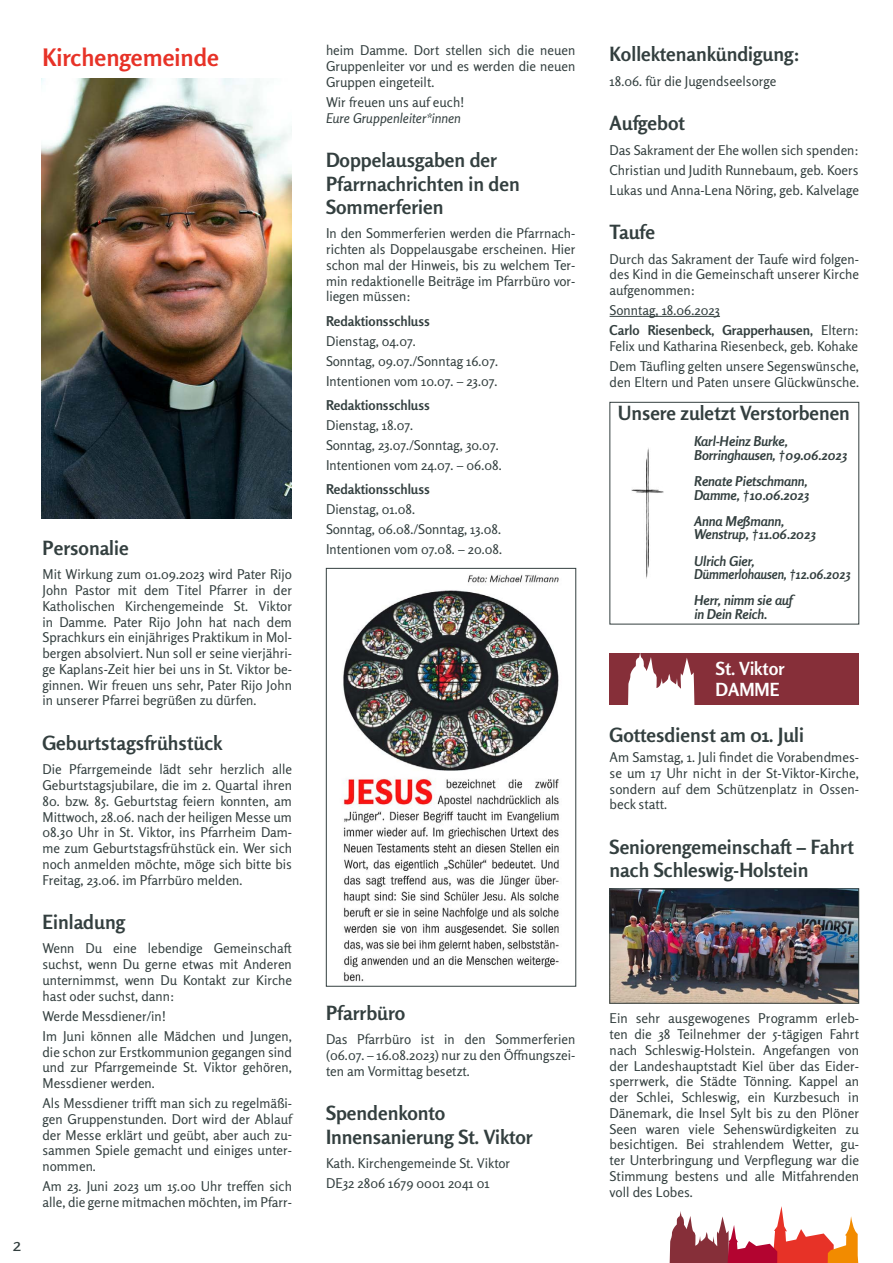
<style>
.page{position:relative;width:893px;height:1263px;background:#fff}
.page>*{position:absolute;margin:0;border:0;box-sizing:border-box;transform-origin:0 0}
.t1{font:700 24px "Rosario";color:#e73227}
.t2{font:700 19.5px/23.4px "Rosario";color:#333f3f}
.t3{font:700 18px/21px "Rosario";color:#fff}
.t4{font:18px "Rosario";color:#333f3f}
.t5{font:13.5px/15.8px "Rosario";color:#333f3f;text-align:justify}
.t6{font:italic 700 13.5px/13.5px "Rosario";color:#333f3f}
.t7{font:700 13.5px/20px "Rosario";color:#333f3f}
.t8{font:italic 13.5px "Rosario";color:#333f3f}
.s1{font-weight:400}
</style>
<div class="page">
<svg style="left:669px;top:1206px;width:190px;height:57px"></svg>
<img style="left:632px;top:448px;width:32px;height:131px">
<hr style="left:610px;top:316px;width:110px;height:1px;background:#333f3f">
<div style="left:610px;top:653px;width:249px;height:51px;background:#862f39"></div>
<svg style="left:628px;top:653px;width:66px;height:52px"></svg>
<img style="left:611px;top:890px;width:246px;height:111px">
<div style="left:609px;top:888px;width:250px;height:115px;border:1px solid #333f3f"></div>
<img style="left:42px;top:79px;width:250px;height:439px">
<img style="left:342px;top:575px;width:217px;height:407px">
<div style="left:326px;top:568px;width:250px;height:418px;border:1px solid #333f3f"></div>
<h1 class="t1" style="left:43px;top:43px;width:178px">Kirchengemeinde</h1>
<h3 class="t4" style="left:13px;top:1233px;width:10px">2</h3>
<h2 class="t2" style="left:43px;top:536px;width:88px">Personalie</h2>
<p class="t5" style="left:43px;top:567px;width:251px">Mit Wirkung zum 01.09.2023 wird Pater Rijo John Pastor mit dem Titel Pfarrer in der Katholischen Kirchengemeinde St. Viktor in Damme. Pater Rijo John hat nach dem Sprachkurs ein einjähriges Praktikum in Mol&shy;bergen absolviert. Nun soll er seine vierjähri&shy;ge Kaplans-Zeit hier bei uns in St. Viktor be&shy;ginnen. Wir freuen uns sehr, Pater Rijo John in unserer Pfarrei begrüßen zu dürfen.</p>
<h2 class="t2" style="left:43px;top:731px;width:181px">Geburtstagsfrühstück</h2>
<p class="t5" style="left:43px;top:761px;width:251px">Die Pfarrgemeinde lädt sehr herzlich alle<br>Geburtstagsjubilare, die im 2. Quartal ihren</p>
<p class="t5" style="left:43px;top:793px;width:251px">80. bzw. 85. Geburtstag feiern konnten, am Mittwoch, 28.06. nach der heiligen Messe um 08.30 Uhr in St. Viktor, ins Pfarrheim Dam&shy;me zum Geburtstagsfrühstück ein. Wer sich noch anmelden möchte, möge sich bitte bis Freitag, 23.06. im Pfarrbüro melden.</p>
<h2 class="t2" style="left:43px;top:910px;width:84px">Einladung</h2>
<p class="t5" style="left:43px;top:941px;width:251px">Wenn Du eine lebendige Gemeinschaft suchst, wenn Du gerne etwas mit Anderen unternimmst, wenn Du Kontakt zur Kirche hast oder suchst, dann:</p>
<p class="t5" style="left:43px;top:1006px;width:251px;line-height:20px">Werde Messdiener/in!<br>Im Juni können alle Mädchen und Jungen,</p>
<p class="t5" style="left:43px;top:1044px;width:251px">die schon zur Erstkommunion gegangen sind und zur Pfarrgemeinde St. Viktor gehören, Messdiener werden.</p>
<p class="t5" style="left:43px;top:1095px;width:251px">Als Messdiener trifft man sich zu regelmäßi&shy;gen Gruppenstunden. Dort wird der Ablauf der Messe erklärt und geübt, aber auch zu&shy;sammen Spiele gemacht und einiges unter&shy;nommen.</p>
<p class="t5" style="left:43px;top:1178px;width:251px">Am 23. Juni 2023 um 15.00 Uhr treffen sich alle, die gerne mitmachen möchten, im Pfarr-</p>
<p class="t5" style="left:326px;top:43px;width:251px">heim Damme. Dort stellen sich die neuen Gruppenleiter vor und es werden die neuen Gruppen eingeteilt.</p>
<p class="t5" style="left:326px;top:94px;width:140px">Wir freuen uns auf euch!</p>
<p class="t8" style="left:326px;top:110px;width:136px">Eure Gruppenleiter*innen</p>
<h2 class="t2" style="left:326px;top:148px;width:195px">Doppelausgaben der<br>Pfarrnachrichten in den<br>Sommerferien</h2>
<p class="t5" style="left:326px;top:226px;width:251px">In den Sommerferien werden die Pfarrnach&shy;richten als Doppelausgabe erscheinen. Hier schon mal der Hinweis, bis zu welchem Ter&shy;min redaktionelle Beiträge im Pfarrbüro vor&shy;liegen müssen:</p>
<p class="t7" style="left:326px;top:311px;width:105px">Redaktionsschluss</p>
<p class="t5" style="left:326px;top:331px;width:174px;line-height:20px;text-align:left">Dienstag, 04.07.<br>Sonntag, 09.07./Sonntag 16.07.<br>Intentionen vom 10.07. – 23.07.</p>
<p class="t7" style="left:326px;top:395px;width:105px">Redaktionsschluss</p>
<p class="t5" style="left:326px;top:415px;width:177px;line-height:20px;text-align:left">Dienstag, 18.07.<br>Sonntag, 23.07./Sonntag, 30.07.<br>Intentionen vom 24.07. – 06.08.</p>
<p class="t7" style="left:326px;top:479px;width:105px">Redaktionsschluss</p>
<p class="t5" style="left:326px;top:499px;width:178px;line-height:20px;text-align:left">Dienstag, 01.08.<br>Sonntag, 06.08./Sonntag, 13.08.<br>Intentionen vom 07.08. – 20.08.</p>
<h2 class="t2" style="left:326px;top:1001px;width:81px">Pfarrbüro</h2>
<p class="t5" style="left:326px;top:1031px;width:251px">Das Pfarrbüro ist in den Sommerferien (06.07. – 16.08.2023) nur zu den Öffnungszei&shy;ten am Vormittag besetzt.</p>
<h2 class="t2" style="left:326px;top:1101px;width:208px">Spendenkonto<br>Innensanierung St. Viktor</h2>
<p class="t5" style="left:326px;top:1153px;width:186px;line-height:20px">Kath. Kirchengemeinde St. Viktor<br>DE32 2806 1679 0001 2041 01</p>
<h2 class="t2" style="left:610px;top:43px;width:192px">Kollektenankündigung:</h2>
<p class="t5" style="left:610px;top:73px;width:168px">18.06. für die Jugendseelsorge</p>
<h2 class="t2" style="left:610px;top:111px;width:77px">Aufgebot</h2>
<p class="t5" style="left:610px;top:140px;width:251px;line-height:20px">Das Sakrament der Ehe wollen sich spenden:<br>Christian und Judith Runnebaum, geb. Koers Lukas und Anna-Lena Nöring, geb. Kalvelage</p>
<h2 class="t2" style="left:610px;top:220px;width:47px">Taufe</h2>
<p class="t5" style="left:610px;top:251px;width:251px">Durch das Sakrament der Taufe wird folgen&shy;des Kind in die Gemeinschaft unserer Kirche aufgenommen:</p>
<p class="t7" style="left:610px;top:300px;width:251px"><span class="s1">Sonntag, 18.06.2023<br></span>Carlo Riesenbeck, Grapperhausen, <span class="s1">Eltern:</span></p>
<p class="t5" style="left:610px;top:336px;width:251px;line-height:20px">Felix und Katharina Riesenbeck, geb. Kohake<br>Dem Täufling gelten unsere Segenswünsche,</p>
<p class="t5" style="left:610px;top:374px;width:251px">den Eltern und Paten unsere Glückwünsche.</p>
<h2 class="t2" style="left:618px;top:401px;width:233px">Unsere zuletzt Verstorbenen</h2>
<p class="t6" style="left:694px;top:434px;width:154px">Karl-Heinz Burke,<br>Borringhausen, †09.06.2023</p>
<p class="t6" style="left:694px;top:474px;width:116px">Renate Pietschmann,<br>Damme, †10.06.2023</p>
<p class="t6" style="left:694px;top:514px;width:123px">Anna Meßmann,<br>Wenstrup, †11.06.2023</p>
<p class="t6" style="left:694px;top:554px;width:158px">Ulrich Gier,<br>Dümmerlohausen, †12.06.2023</p>
<p class="t6" style="left:694px;top:594px;width:100px">Herr, nimm sie auf in Dein Reich.</p>
<h3 class="t3" style="left:716px;top:658px;width:71px">St. Viktor<br>DAMME</h3>
<h2 class="t2" style="left:610px;top:723px;width:196px">Gottesdienst am 01. Juli</h2>
<p class="t5" style="left:610px;top:749px;width:251px">Am Samstag, 1. Juli findet die Vorabendmes&shy;se um 17 Uhr nicht in der St-Viktor-Kirche, sondern auf dem Schützenplatz in Ossen&shy;beck statt.</p>
<h2 class="t2" style="left:610px;top:835px;width:246px">Seniorengemeinschaft – Fahrt nach Schleswig-Holstein</h2>
<p class="t5" style="left:610px;top:1011px;width:251px">Ein sehr ausgewogenes Programm erleb&shy;ten die 38 Teilnehmer der 5-tägigen Fahrt nach Schleswig-Holstein. Angefangen von der Landeshauptstadt Kiel über das Eider&shy;sperrwerk, die Städte Tönning. Kappel an der Schlei, Schleswig, ein Kurzbesuch in Dänemark, die Insel Sylt bis zu den Plöner Seen waren viele Sehenswürdigkeiten zu besichtigen. Bei strahlendem Wetter, gu&shy;ter Unterbringung und Verpflegung war die Stimmung bestens und alle Mitfahrenden voll des Lobes.</p>
</div>
